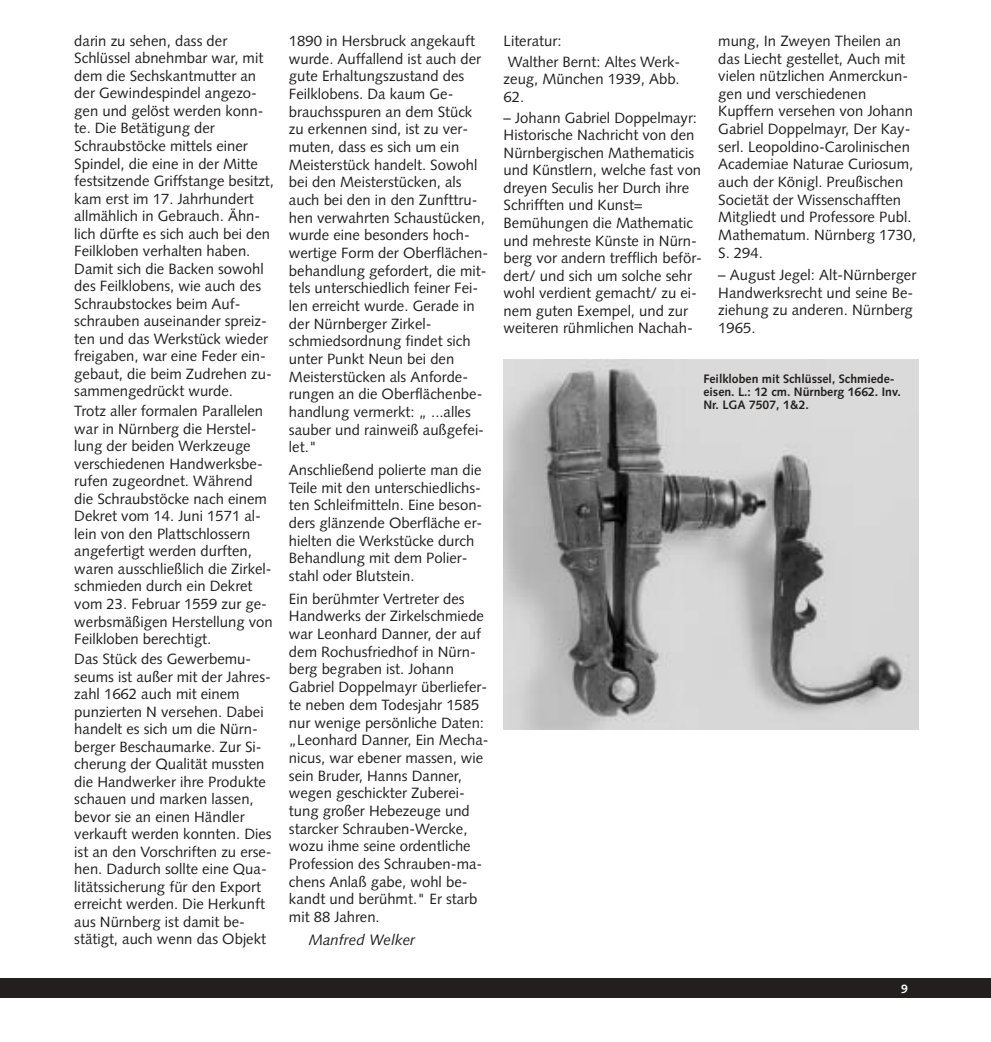
<style>
.page{position:relative;width:991px;height:1042px;background:#fff}
.page>*{position:absolute;margin:0;border:0;box-sizing:border-box;transform-origin:0 0}
.t1{font:italic 15.05px "Syntax";color:#231f1f}
.t2{font:14.88px/17.7px "Syntax";color:#231f1f}
.t3{font:700 12.25px/13.1px "Syntax";color:#231f1f}
.t4{font:700 12.25px "Syntax";color:#fff}
</style>
<div class="page">
<div style="left:0;top:977px;width:990px;height:20px;background:#231f1f"></div>
<img style="left:503px;top:359px;width:415px;height:370px">
<p class="t2" style="left:74px;top:33px;width:201px">darin zu sehen, dass der<br>Schlüssel abnehmbar war, mit dem die Sechskantmutter an der Gewindespindel angezo&shy;gen und gelöst werden konn&shy;te. Die Betätigung der<br>Schraubstöcke mittels einer<br>Spindel, die eine in der Mitte festsitzende Griffstange besitzt, kam erst im 17. Jahrhundert allmählich in Gebrauch. Ähn&shy;lich dürfte es sich auch bei den<br>Feilkloben verhalten haben.<br>Damit sich die Backen sowohl des Feilklobens, wie auch des<br>Schraubstockes beim Auf&shy;schrauben auseinander spreiz&shy;ten und das Werkstück wieder freigaben, war eine Feder ein&shy;gebaut, die beim Zudrehen zu&shy;sammengedrückt wurde.</p>
<p class="t2" style="left:74px;top:404px;width:200px">Trotz aller formalen Parallelen war in Nürnberg die Herstel&shy;lung der beiden Werkzeuge verschiedenen Handwerksbe&shy;rufen zugeordnet. Während die Schraubstöcke nach einem<br>Dekret vom 14. Juni 1571 al&shy;lein von den Plattschlossern angefertigt werden durften, waren ausschließlich die Zirkel&shy;schmieden durch ein Dekret vom 23. Februar 1559 zur ge&shy;werbsmäßigen Herstellung von<br>Feilkloben berechtigt.</p>
<p class="t2" style="left:74px;top:651px;width:199px">Das Stück des Gewerbemu&shy;seums ist außer mit der Jahres&shy;zahl 1662 auch mit einem punzierten N versehen. Dabei handelt es sich um die Nürn&shy;berger Beschaumarke. Zur Si&shy;cherung der Qualität mussten die Handwerker ihre Produkte schauen und marken lassen, bevor sie an einen Händler verkauft werden konnten. Dies ist an den Vorschriften zu erse&shy;hen. Dadurch sollte eine Qua&shy;litätssicherung für den Export erreicht werden. Die Herkunft aus Nürnberg ist damit be&shy;stätigt, auch wenn das Objekt</p>
<p class="t2" style="left:289px;top:33px;width:201px">1890 in Hersbruck angekauft wurde. Auffallend ist auch der gute Erhaltungszustand des<br>Feilklobens. Da kaum Ge&shy;brauchsspuren an dem Stück zu erkennen sind, ist zu ver&shy;muten, dass es sich um ein<br>Meisterstück handelt. Sowohl bei den Meisterstücken, als auch bei den in den Zunfttru&shy;hen verwahrten Schaustücken, wurde eine besonders hoch&shy;wertige Form der Oberflächen&shy;behandlung gefordert, die mit&shy;tels unterschiedlich feiner Fei&shy;len erreicht wurde. Gerade in der Nürnberger Zirkel&shy;schmiedsordnung findet sich unter Punkt Neun bei den<br>Meisterstücken als Anforde&shy;rungen an die Oberflächenbe&shy;handlung vermerkt: „ ...alles sauber und rainweiß außgefei&shy;let."</p>
<p class="t2" style="left:289px;top:462px;width:195px">Anschließend polierte man die<br>Teile mit den unterschiedlichs&shy;ten Schleifmitteln. Eine beson&shy;ders glänzende Oberfläche er&shy;hielten die Werkstücke durch<br>Behandlung mit dem Polier&shy;stahl oder Blutstein.</p>
<p class="t2" style="left:289px;top:591px;width:201px">Ein berühmter Vertreter des<br>Handwerks der Zirkelschmiede war Leonhard Danner, der auf dem Rochusfriedhof in Nürn&shy;berg begraben ist. Johann<br>Gabriel Doppelmayr überliefer&shy;te neben dem Todesjahr 1585 nur wenige persönliche Daten: „Leonhard Danner, Ein Mecha&shy;nicus, war ebener massen, wie sein Bruder, Hanns Danner, wegen geschickter Zuberei&shy;tung großer Hebezeuge und starcker Schrauben-Wercke, wozu ihme seine ordentliche<br>Profession des Schrauben-ma&shy;chens Anlaß gabe, wohl be&shy;kandt und berühmt." Er starb mit 88 Jahren.</p>
<p class="t1" style="left:309px;top:933px;width:108px">Manfred Welker</p>
<p class="t2" style="left:503px;top:32px;width:178px;line-height:21px">Literatur:<br>Walther Bernt: Altes Werk-</p>
<p class="t2" style="left:503px;top:72px;width:178px">zeug, München 1939, Abb.<br>62.</p>
<p class="t2" style="left:503px;top:110px;width:200px">– Johann Gabriel Doppelmayr:<br>Historische Nachricht von den<br>Nürnbergischen Mathematicis und Künstlern, welche fast von dreyen Seculis her Durch ihre<br>Schrifften und Kunst=<br>Bemühungen die Mathematic und mehreste Künste in Nürn&shy;berg vor andern trefflich beför&shy;dert/ und sich um solche sehr wohl verdient gemacht/ zu ei&shy;nem guten Exempel, und zur weiteren rühmlichen Nachah-</p>
<p class="t2" style="left:718px;top:33px;width:199px">mung, In Zweyen Theilen an das Liecht gestellet, Auch mit vielen nützlichen Anmerckun&shy;gen und verschiedenen<br>Kupffern versehen von Johann<br>Gabriel Doppelmayr, Der Kay&shy;serl. Leopoldino-Carolinischen<br>Academiae Naturae Curiosum, auch der Königl. Preußischen<br>Societät der Wissenschafften<br>Mitgliedt und Professore Publ.<br>Mathematum. Nürnberg 1730,<br>S. 294.</p>
<p class="t2" style="left:718px;top:267px;width:199px">– August Jegel: Alt-Nürnberger<br>Handwerksrecht und seine Be&shy;ziehung zu anderen. Nürnberg<br>1965.</p>
<p class="t3" style="left:703px;top:373px;width:199px">Feilkloben mit Schlüssel, Schmiede&shy;eisen. L.: 12 cm. Nürnberg 1662. Inv.<br>Nr. LGA 7507, 1&amp;2.</p>
<p class="t4" style="left:901px;top:983px;width:8px">9</p>
</div>
